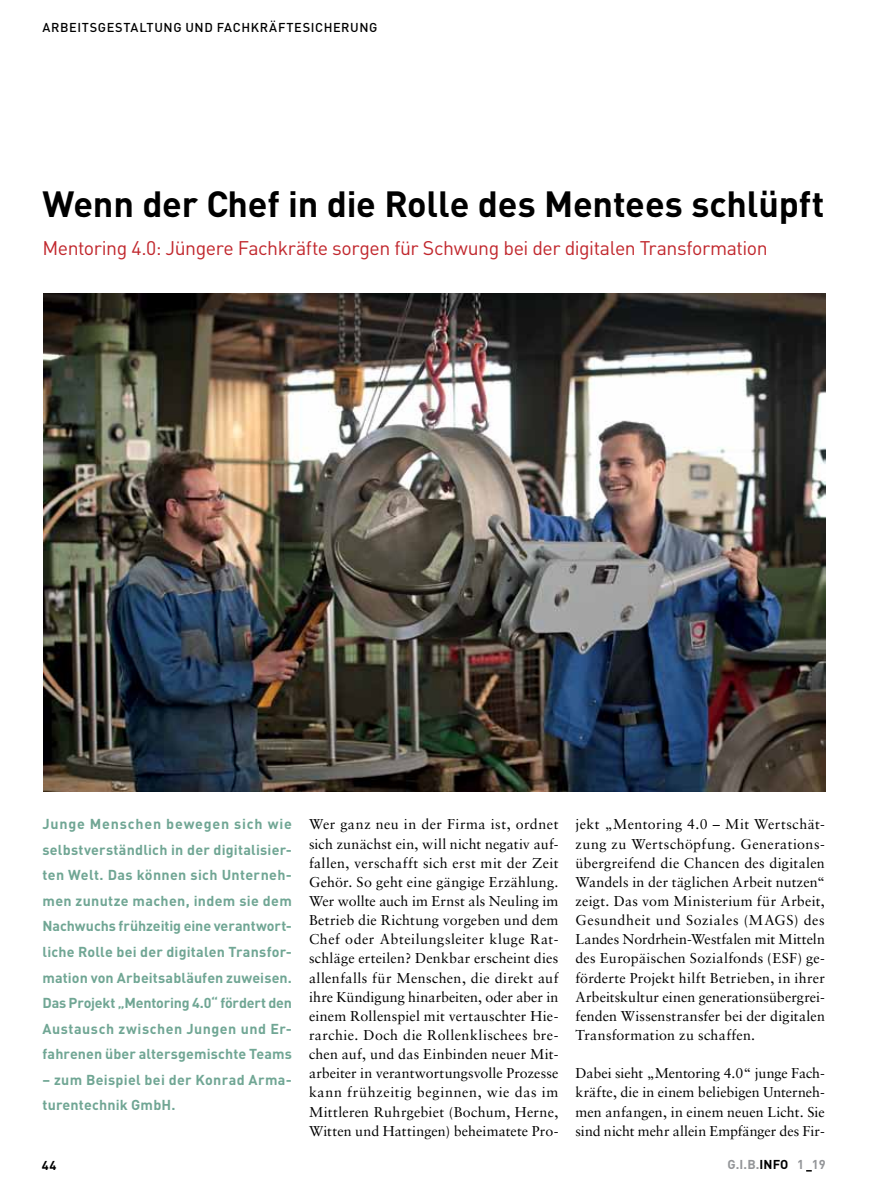
<style>
.page{position:relative;width:893px;height:1191px;background:#fff}
.page>*{position:absolute;margin:0;border:0;box-sizing:border-box;transform-origin:0 0}
._01_Hauptüberschrift{font:700 36px "DIN";letter-spacing:-.005em;color:#000}
._03_Unterüberschrift{font:19.5px "DIN";letter-spacing:-.025em;color:#c1272d}
._07_Fließtext{font:14.25px/19.2px "Sabon LT";letter-spacing:.01em;color:#000;text-align:justify}
._06_Vorspann{font:700 14.25px/25.5px "DIN";letter-spacing:.015em;color:#70a694;text-align:justify}
.A_Rubrik{font:500 12.75px "DIN";letter-spacing:.045em;color:#000}
.t1{font:700 12.75px "DIN";letter-spacing:.01em;color:#939598}
.t2{font:700 12.75px "DIN";color:#000}
.s1{color:#000}
</style>
<div class="page">
<img style="left:43px;top:293px;width:783px;height:498px">
<p class="A_Rubrik" style="left:43px;top:18px;width:336px">ARBEITSGESTALTUNG UND FACHKRÄFTESICHERUNG</p>
<p class="_01_Hauptüberschrift" style="left:43px;top:180px;width:783px">Wenn der Chef in die Rolle des Mentees schlüpft</p>
<p class="_03_Unterüberschrift" style="left:43px;top:235px;width:727px">Mentoring 4.0: Jüngere Fachkräfte sorgen für Schwung bei der digitalen Transformation</p>
<p class="_06_Vorspann" style="left:43px;top:811px;width:251px">Junge Menschen bewegen sich wie selbstverständlich in der digitalisier&shy;ten Welt. Das können sich Unterneh&shy;men zunutze machen, indem sie dem Nachwuchs frühzeitig eine verantwort&shy;liche Rolle bei der digitalen Transfor&shy;mation von Arbeitsabläufen zuweisen.<br>Das Projekt „Mentoring 4.0“ fördert den Austausch zwischen Jungen und Er&shy;fahrenen über altersgemischte Teams</p>
<p class="_06_Vorspann" style="left:43px;top:1066px;width:251px">– zum Beispiel bei der Konrad Arma&shy;turentechnik GmbH.</p>
<p class="_07_Fließtext" style="left:309px;top:814px;width:251px">Wer ganz neu in der Firma ist, ordnet sich zunächst ein, will nicht negativ auf&shy;fallen, verschafft sich erst mit der Zeit Gehör. So geht eine gängige Erzählung.<br>Wer wollte auch im Ernst als Neuling im Betrieb die Richtung vorgeben und dem Chef oder Abteilungsleiter kluge Rat&shy;schläge erteilen? Denkbar erscheint dies allenfalls für Menschen, die direkt auf ihre Kündigung hinarbeiten, oder aber in einem Rollenspiel mit vertauschter Hie&shy;rarchie. Doch die Rollenklischees bre&shy;chen auf, und das Einbinden neuer Mit&shy;arbeiter in verantwortungsvolle Prozesse kann frühzeitig beginnen, wie das im Mittleren Ruhrgebiet (Bochum, Herne, Witten und Hattingen) beheimatete Pro-</p>
<p class="_07_Fließtext" style="left:575px;top:814px;width:251px">jekt „Mentoring 4.0 – Mit Wertschät&shy;zung zu Wertschöpfung. Generations&shy;übergreifend die Chancen des digitalen Wandels in der täglichen Arbeit nutzen“ zeigt. Das vom Ministerium für Arbeit, Gesundheit und Soziales (MAGS) des Landes Nordrhein-Westfalen mit Mitteln des Europäischen Sozialfonds (ESF) ge&shy;förderte Projekt hilft Betrieben, in ihrer Arbeitskultur einen generationsübergrei&shy;fenden Wissenstransfer bei der digitalen Transformation zu schaffen.</p>
<p class="_07_Fließtext" style="left:575px;top:1063px;width:251px">Dabei sieht „Mentoring 4.0“ junge Fach&shy;kräfte, die in einem beliebigen Unterneh&shy;men anfangen, in einem neuen Licht. Sie sind nicht mehr allein Empfänger des Fir-</p>
<p class="t2" style="left:42px;top:1156px;width:16px">44</p>
<p class="t1" style="left:727px;top:1156px;width:100px">G.I.B.<span class="s1">INFO</span> 1 19</p>
</div>
